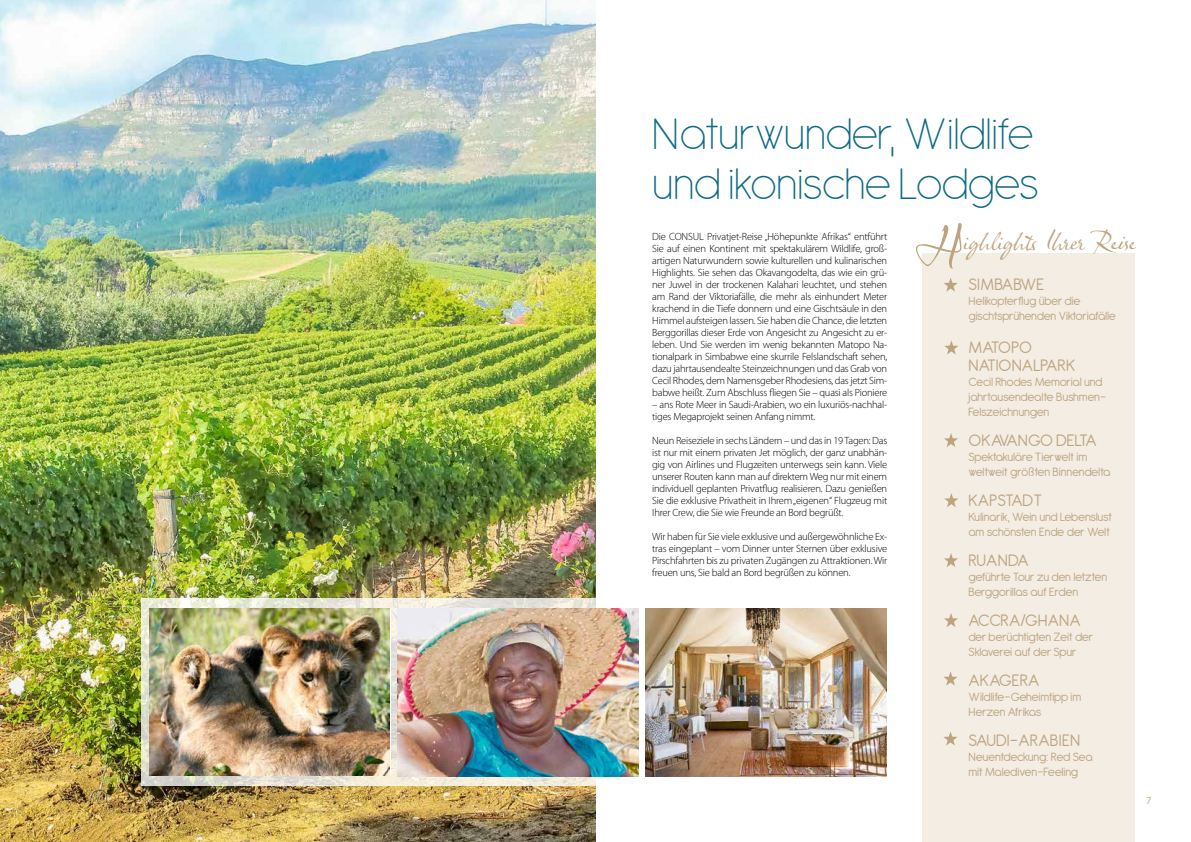
<style>
.page{position:relative;width:1191px;height:842px;background:#fff}
.page>*{position:absolute;margin:0;border:0;box-sizing:border-box;transform-origin:0 0}
.t1{font:58px "Olicana Smooth";color:#bea47e}
.t2{font:200 48px/50px "Antipasto";letter-spacing:-.02em;color:#0c6b84}
.t3{font:27px "Olicana Smooth";letter-spacing:-.01em;color:#bea47e}
.t4{font:18px/18px "Antipasto";letter-spacing:.01em;color:#bea47e}
.t5{font:18px "Antipasto";letter-spacing:-.02em;color:#bea47e}
.t6{font:13px/15px "Antipasto";letter-spacing:-.03em;color:#bea47e}
.t7{font:11px "Antipasto";color:#bea47e}
.t8{font:300 10.5px/12px "Myriad Pro";letter-spacing:-.02em;color:#000;text-align:justify}
</style>
<div class="page">
<img style="left:0;top:0;width:595px;height:842px">
<svg style="left:141px;top:598px;width:738px;height:187px"></svg>
<div style="left:922px;top:254px;width:212px;height:588px;background:#f3ede4"></div>
<svg style="left:944px;top:278px;width:13px;height:14px"></svg>
<img style="left:646px;top:608px;width:241px;height:168px">
<img style="left:150px;top:608px;width:239px;height:168px">
<img style="left:397px;top:608px;width:241px;height:168px">
<svg style="left:944px;top:340px;width:14px;height:15px"></svg>
<svg style="left:944px;top:433px;width:14px;height:14px"></svg>
<svg style="left:944px;top:493px;width:14px;height:14px"></svg>
<svg style="left:944px;top:553px;width:14px;height:14px"></svg>
<svg style="left:944px;top:613px;width:14px;height:14px"></svg>
<svg style="left:944px;top:671px;width:13px;height:15px"></svg>
<svg style="left:944px;top:731px;width:13px;height:15px"></svg>
<h2 class="t2" style="left:652px;top:110px;width:388px">Naturwunder, Wildlife und ikonische Lodges</h2>
<h3 class="t3" style="left:963px;top:223px;width:175px">ighlights Ihrer Reise</h3>
<h3 class="t4" style="left:968px;top:275px;width:78px">SIMBABWE</h3>
<p class="t6" style="left:968px;top:293px;width:149px">Helikopterflug über die gischtsprühenden Viktoriafälle</p>
<h3 class="t4" style="left:968px;top:338px;width:109px">MATOPO<br>NATIONALPARK</h3>
<p class="t6" style="left:968px;top:374px;width:139px">Cecil Rhodes Memorial und jahrtausendealte Bushmen-<br>Felszeichnungen</p>
<h3 class="t5" style="left:968px;top:430px;width:130px">OKAVANGO DELTA</h3>
<p class="t6" style="left:968px;top:449px;width:144px">Spektakuläre Tierwelt im weltweit größten Binnendelta</p>
<h3 class="t4" style="left:968px;top:491px;width:75px">KAPSTADT</h3>
<p class="t6" style="left:968px;top:509px;width:145px">Kulinarik, Wein und Lebenslust am schönsten Ende der Welt</p>
<h3 class="t4" style="left:968px;top:551px;width:62px">RUANDA</h3>
<p class="t6" style="left:968px;top:569px;width:140px">geführte Tour zu den letzten<br>Berggorillas auf Erden</p>
<h3 class="t4" style="left:968px;top:611px;width:114px">ACCRA/GHANA</h3>
<p class="t6" style="left:968px;top:629px;width:126px">der berüchtigten Zeit der<br>Sklaverei auf der Spur</p>
<h3 class="t4" style="left:968px;top:671px;width:73px">AKAGERA</h3>
<p class="t6" style="left:968px;top:689px;width:114px">Wildlife-Geheimtipp im<br>Herzen Afrikas</p>
<h3 class="t4" style="left:968px;top:731px;width:113px">SAUDI-ARABIEN</h3>
<p class="t6" style="left:968px;top:749px;width:126px">Neuentdeckung: Red Sea mit Malediven-Feeling</p>
<h1 class="t1" style="left:916px;top:210px;width:45px">H</h1>
<p class="t8" style="left:652px;top:230px;width:236px">Die CONSUL Privatjet-Reise „Höhepunkte Afrikas“ entführt Sie auf einen Kontinent mit spektakulärem Wildlife, groß&shy;artigen Naturwundern sowie kulturellen und kulinarischen Highlights. Sie sehen das Okavangodelta, das wie ein grü&shy;ner Juwel in der trockenen Kalahari leuchtet, und stehen am Rand der Viktoriafälle, die mehr als einhundert Meter krachend in die Tiefe donnern und eine Gischtsäule in den Himmel aufsteigen lassen. Sie haben die Chance, die letzten Berggorillas dieser Erde von Angesicht zu Angesicht zu er&shy;leben. Und Sie werden im wenig bekannten Matopo Na&shy;tionalpark in Simbabwe eine skurrile Felslandschaft sehen, dazu jahrtausendealte Steinzeichnungen und das Grab von Cecil Rhodes, dem Namensgeber Rhodesiens, das jetzt Sim&shy;babwe heißt. Zum Abschluss fliegen Sie – quasi als Pioniere</p>
<p class="t8" style="left:652px;top:398px;width:236px">– ans Rote Meer in Saudi-Arabien, wo ein luxuriös-nachhal&shy;tiges Megaprojekt seinen Anfang nimmt.</p>
<p class="t8" style="left:652px;top:434px;width:236px">Neun Reiseziele in sechs Ländern – und das in 19 Tagen: Das ist nur mit einem privaten Jet möglich, der ganz unabhän&shy;gig von Airlines und Flugzeiten unterwegs sein kann. Viele unserer Routen kann man auf direktem Weg nur mit einem individuell geplanten Privatflug realisieren. Dazu genießen Sie die exklusive Privatheit in Ihrem „eigenen“ Flugzeug mit Ihrer Crew, die Sie wie Freunde an Bord begrüßt.</p>
<p class="t8" style="left:652px;top:530px;width:236px">Wir haben für Sie viele exklusive und außergewöhnliche Ex&shy;tras eingeplant – vom Dinner unter Sternen über exklusive Pirschfahrten bis zu privaten Zugängen zu Attraktionen. Wir freuen uns, Sie bald an Bord begrüßen zu können.</p>
<p class="t7" style="left:39px;top:794px;width:7px">6</p>
<p class="t7" style="left:1146px;top:794px;width:6px">7</p>
</div>
